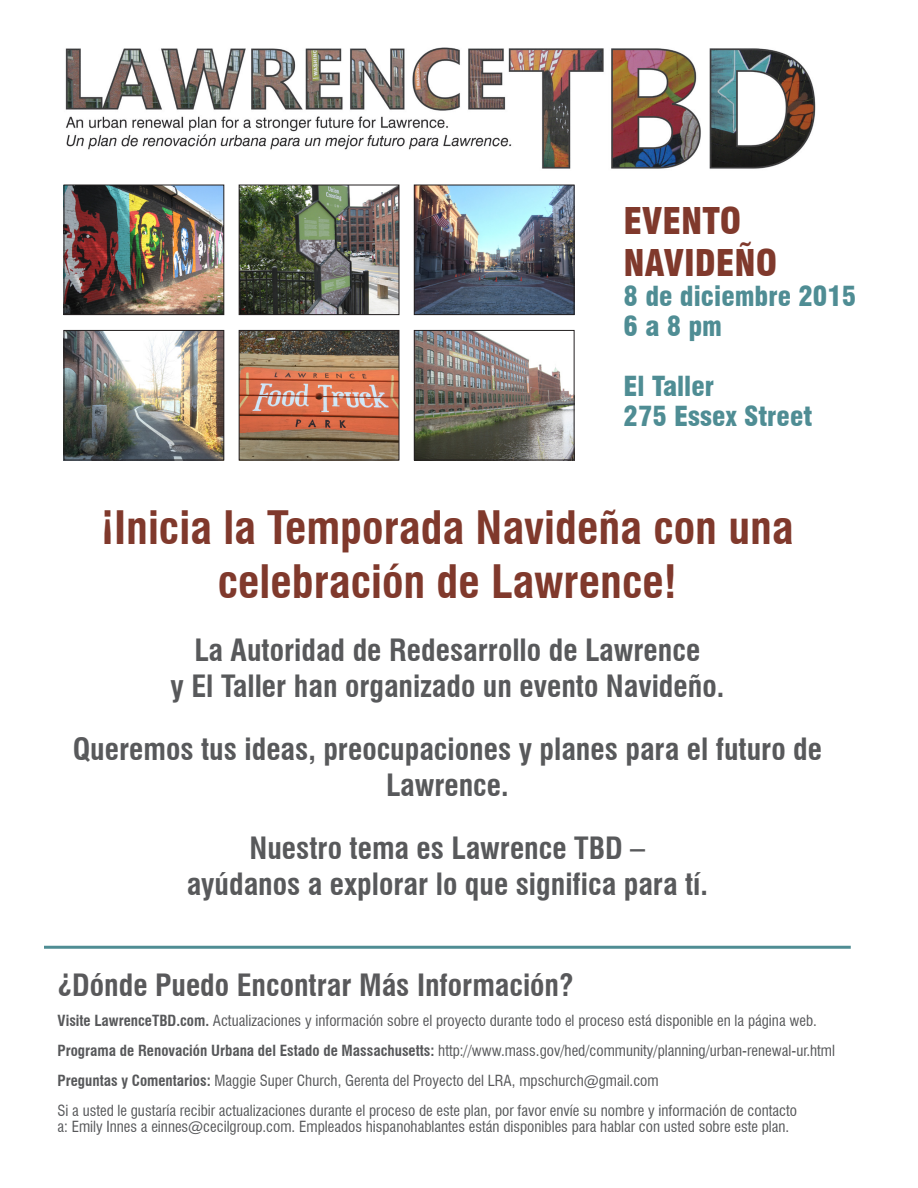
<style>
.page{position:relative;width:918px;height:1188px;background:#fff}
.page>*{position:absolute;margin:0;border:0;box-sizing:border-box;transform-origin:0 0}
.Header_1_black{font:700 condensed 45px/54px "Swiss 721 BT";color:#80392c;text-align:center}
.figure_title{font:900 condensed 36px "Swiss 721 BT";color:#80392c}
.Header_1_black-2{font:700 condensed 30px/36px "Swiss 721 BT";color:#58595b;text-align:center}
.Header_1_black-3{font:700 condensed 30px "Swiss 721 BT";color:#59595b}
.figure_title-2{font:900 condensed 27px "Swiss 721 BT";color:#4f8d94}
.Header_4__condensed{font:condensed 15px/16.5px "Swiss 721 BT";color:#57585a}
.s1{color:#58595b}
.s2{font-weight:700}
</style>
<div class="page">
<img style="left:65px;top:48px;width:751px;height:121px">
<hr style="left:44px;top:946px;width:807px;height:3px;background:#4f8d94">
<img style="left:66px;top:187px;width:156px;height:126px">
<div style="left:64px;top:185px;width:160px;height:130px;border:1px solid #231f20"></div>
<img style="left:416px;top:187px;width:156px;height:126px">
<div style="left:414px;top:185px;width:160px;height:130px;border:1px solid #231f20"></div>
<img style="left:241px;top:332px;width:156px;height:126px">
<div style="left:239px;top:330px;width:160px;height:130px;border:1px solid #231f20"></div>
<img style="left:66px;top:332px;width:156px;height:126px">
<div style="left:64px;top:330px;width:160px;height:130px;border:1px solid #231f20"></div>
<img style="left:241px;top:187px;width:156px;height:126px">
<div style="left:239px;top:185px;width:160px;height:130px;border:1px solid #231f20"></div>
<img style="left:416px;top:332px;width:156px;height:126px">
<div style="left:414px;top:330px;width:160px;height:130px;border:1px solid #231f20"></div>
<p class="figure_title" style="left:624px;top:199px;width:119px">EVENTO</p>
<p class="figure_title" style="left:624px;top:241px;width:155px">NAVIDEÑO</p>
<p class="figure_title-2" style="left:624px;top:280px;width:234px">8 de diciembre 2015</p>
<p class="figure_title-2" style="left:624px;top:310px;width:100px">6 a 8 pm</p>
<p class="figure_title-2" style="left:624px;top:370px;width:92px">El Taller</p>
<p class="figure_title-2" style="left:624px;top:400px;width:190px">275 Essex Street</p>
<p class="Header_1_black" style="left:101px;top:500px;width:694px">¡Inicia la Temporada Navideña con una celebración de Lawrence!</p>
<p class="Header_1_black-2" style="left:171px;top:632px;width:555px">La Autoridad de Redesarrollo de Lawrence<br>y El Taller han organizado un evento Navideño.</p>
<p class="Header_1_black-2" style="left:73px;top:731px;width:751px">Queremos tus ideas, preocupaciones y planes para el futuro de<br>Lawrence.</p>
<p class="Header_1_black-2" style="left:187px;top:830px;width:523px">Nuestro tema es Lawrence TBD –<br>ayúdanos a explorar lo que significa para tí.</p>
<p class="Header_1_black-3" style="left:58px;top:967px;width:518px">¿Dónde Puedo Encontrar Más Información<span class="s1">?</span></p>
<p class="Header_4__condensed" style="left:58px;top:1012px;width:761px"><span class="s2">Visite LawrenceTBD.com.</span> Actualizaciones y información sobre el proyecto durante todo el proceso está disponible en la página web.</p>
<p class="Header_4__condensed" style="left:58px;top:1042px;width:779px"><span class="s2">Programa de Renovación Urbana del Estado de Massachusetts:</span> http://www.mass.gov/hed/community/planning/urban-renewal-ur.html</p>
<p class="Header_4__condensed" style="left:58px;top:1072px;width:603px"><span class="s2">Preguntas y Comentarios:</span> Maggie Super Church, Gerenta del Proyecto del LRA, mpschurch@gmail.com</p>
<p class="Header_4__condensed" style="left:58px;top:1102px;width:741px">Si a usted le gustaría recibir actualizaciones durante el proceso de este plan, por favor envíe su nombre y información de contacto a: Emily Innes a einnes@cecilgroup.com. Empleados hispanohablantes están disponibles para hablar con usted sobre este plan.</p>
</div>
